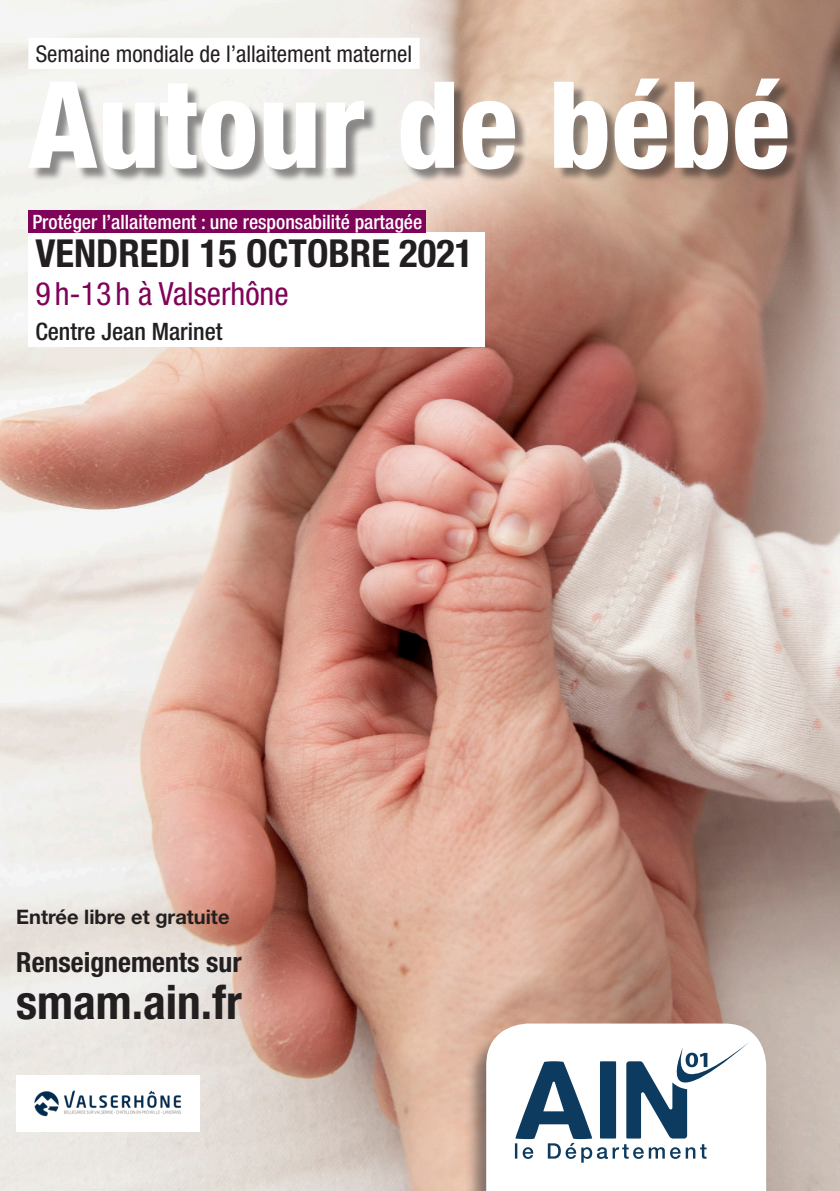
<style>
.page{position:relative;width:840px;height:1191px;background:#fff}
.page>*{position:absolute;margin:0;border:0;box-sizing:border-box;transform-origin:0 0}
.t1{font:800 condensed 120.4px "Helvetica Neue LT Pro";color:#fff}
.t2{font:700 condensed 47.2px "Helvetica Neue LT Pro";color:#231f20}
.t3{font:700 condensed 38.6px "Helvetica Neue LT Pro";color:#231f20}
.t4{font:condensed 32px "Helvetica Neue LT Pro";color:#7f0358}
.t5{font:700 condensed 27.8px "Helvetica Neue LT Pro";color:#231f20}
.t6{font:500 condensed 24px "Helvetica Neue LT Pro";color:#231f20}
.t7{font:condensed 23px "Helvetica Neue LT Pro";color:#231f20}
.t8{font:700 20px "Helvetica Neue LT Pro";color:#231f20}
.t9{font:500 condensed 19.8px "Helvetica Neue LT Pro";color:#fff}
</style>
<div class="page">
<img style="left:0;top:0;width:839px;height:1191px">
<div style="left:29px;top:39px;width:389px;height:29px;background:#fff"></div>
<div style="left:31px;top:80px;width:769px;height:103px;background:#231f20;opacity:.5"></div>
<div style="left:28px;top:232px;width:457px;height:115px;background:#fff"></div>
<div style="left:464px;top:1025px;width:304px;height:166px;background:#231f20;opacity:.5"></div>
<svg style="left:486px;top:1023px;width:279px;height:168px"></svg>
<svg style="left:514px;top:1042px;width:235px;height:120px"></svg>
<div style="left:16px;top:1074px;width:184px;height:57px;background:#fff"></div>
<img style="left:34px;top:1090px;width:147px;height:27px">
<div style="left:28px;top:210px;width:398px;height:22px;background:#7f0358"></div>
<p class="t7" style="left:36px;top:40px;width:378px">Semaine mondiale de l’allaitement maternel</p>
<p class="t1" style="left:28px;top:51px;width:762px">Autour de bébé</p>
<p class="t9" style="left:32px;top:210px;width:391px">Protéger l’allaitement : une responsabilité partagée</p>
<p class="t3" style="left:35px;top:230px;width:439px">VENDREDI 15 OCTOBRE 2021</p>
<p class="t4" style="left:35px;top:275px;width:255px">9 h-13 h à Valserhône</p>
<p class="t6" style="left:35px;top:317px;width:188px">Centre Jean Marinet</p>
<p class="t8" style="left:16px;top:904px;width:214px">Entrée libre et gratuite</p>
<p class="t5" style="left:16px;top:945px;width:227px">Renseignements sur</p>
<p class="t2" style="left:16px;top:974px;width:227px">smam.ain.fr</p>
</div>
